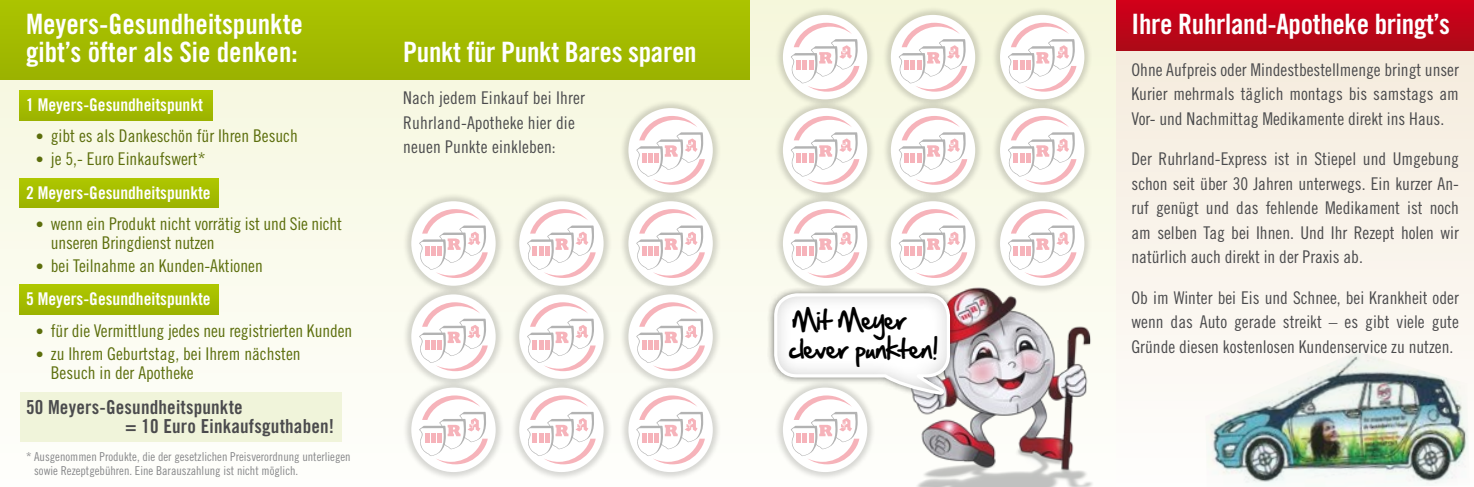
<style>
.page{position:relative;width:1474px;height:487px;background:#fff}
.page>*{position:absolute;margin:0;border:0;box-sizing:border-box;transform-origin:0 0}
.t1{font:28px/28px "Trade Gothic Bold Cond Twenty";letter-spacing:-.005em;color:#fff}
.t2{font:22.75px/29.2px "Hand Of Sean";color:#000}
.t3{font:19.25px/19.2px "Trade Gothic Bold Cond Twenty";letter-spacing:.01em;color:#4b4b4d}
.t4{font:17.5px/24.5px "Trade Gothic Cond Eighteen";color:#4b4b4d;text-align:justify}
.t5{font:17.5px/19.2px "Trade Gothic Cond Eighteen";color:#5c6e0c}
.t6{font:17.5px "Trade Gothic Bold Cond Twenty";color:#fff}
.t7{font:12.25px/14px "Trade Gothic Cond Eighteen";color:#87888a}
.s1{font-size:15.75px}
.s2{font-size:18.2px}
</style>
<div class="page">
<div style="left:0;top:0;width:1116px;height:486px;background:linear-gradient(to bottom,#f5f6da,#fefefb)"></div>
<svg style="left:1116px;top:50px;width:357px;height:326px"></svg>
<div style="left:20px;top:391px;width:321px;height:50px;background:#f0f4da"></div>
<div style="left:20px;top:284px;width:198px;height:30px;background:#a5bd00"></div>
<div style="left:20px;top:178px;width:198px;height:29px;background:#a5bd00"></div>
<div style="left:20px;top:90px;width:192px;height:30px;background:#a5bd00"></div>
<div style="left:0;top:0;width:749px;height:79px;background:#a4bb00"></div>
<div style="left:1116px;top:0;width:357px;height:50px;background:linear-gradient(to bottom,#d30019,#ad0917)"></div>
<img style="left:1205px;top:351px;width:264px;height:133px">
<img style="left:901px;top:277px;width:202px;height:209px">
<div style="left:767px;top:286px;width:190px;height:115px;background:#000;opacity:.75"></div>
<div style="left:619px;top:99px;width:103px;height:103px;background:#000;opacity:.16"></div>
<div style="left:628px;top:108px;width:84px;height:84px;background:#fff;border-radius:50%"></div>
<svg style="left:636px;top:116px;width:69px;height:69px"></svg>
<div style="left:510px;top:192px;width:103px;height:103px;background:#000;opacity:.16"></div>
<div style="left:519px;top:201px;width:84px;height:84px;background:#fff;border-radius:50%"></div>
<svg style="left:527px;top:209px;width:68px;height:69px"></svg>
<div style="left:402px;top:192px;width:103px;height:103px;background:#000;opacity:.16"></div>
<div style="left:411px;top:201px;width:84px;height:84px;background:#fff;border-radius:50%"></div>
<svg style="left:419px;top:209px;width:69px;height:69px"></svg>
<div style="left:619px;top:192px;width:103px;height:103px;background:#000;opacity:.16"></div>
<div style="left:628px;top:201px;width:84px;height:84px;background:#fff;border-radius:50%"></div>
<svg style="left:636px;top:209px;width:69px;height:69px"></svg>
<div style="left:510px;top:285px;width:103px;height:103px;background:#000;opacity:.16"></div>
<div style="left:519px;top:294px;width:84px;height:84px;background:#fff;border-radius:50%"></div>
<svg style="left:527px;top:302px;width:68px;height:69px"></svg>
<div style="left:402px;top:285px;width:103px;height:103px;background:#000;opacity:.16"></div>
<div style="left:411px;top:294px;width:84px;height:84px;background:#fff;border-radius:50%"></div>
<svg style="left:419px;top:302px;width:69px;height:69px"></svg>
<div style="left:619px;top:285px;width:103px;height:103px;background:#000;opacity:.16"></div>
<div style="left:628px;top:294px;width:84px;height:84px;background:#fff;border-radius:50%"></div>
<svg style="left:636px;top:302px;width:69px;height:69px"></svg>
<div style="left:510px;top:378px;width:103px;height:103px;background:#000;opacity:.16"></div>
<div style="left:519px;top:387px;width:84px;height:84px;background:#fff;border-radius:50%"></div>
<svg style="left:527px;top:395px;width:68px;height:69px"></svg>
<div style="left:402px;top:378px;width:103px;height:103px;background:#000;opacity:.16"></div>
<div style="left:411px;top:387px;width:84px;height:84px;background:#fff;border-radius:50%"></div>
<svg style="left:419px;top:395px;width:69px;height:69px"></svg>
<div style="left:619px;top:378px;width:103px;height:103px;background:#000;opacity:.16"></div>
<div style="left:628px;top:387px;width:84px;height:84px;background:#fff;border-radius:50%"></div>
<svg style="left:636px;top:395px;width:69px;height:69px"></svg>
<div style="left:881px;top:6px;width:103px;height:103px;background:#000;opacity:.16"></div>
<div style="left:890px;top:15px;width:85px;height:84px;background:#fff;border-radius:50%"></div>
<svg style="left:898px;top:23px;width:69px;height:68px"></svg>
<div style="left:774px;top:6px;width:102px;height:103px;background:#000;opacity:.16"></div>
<div style="left:783px;top:15px;width:84px;height:84px;background:#fff;border-radius:50%"></div>
<svg style="left:790px;top:23px;width:69px;height:68px"></svg>
<div style="left:991px;top:6px;width:102px;height:103px;background:#000;opacity:.16"></div>
<div style="left:1000px;top:15px;width:84px;height:84px;background:#fff;border-radius:50%"></div>
<svg style="left:1007px;top:23px;width:69px;height:68px"></svg>
<div style="left:881px;top:99px;width:103px;height:103px;background:#000;opacity:.16"></div>
<div style="left:890px;top:108px;width:85px;height:84px;background:#fff;border-radius:50%"></div>
<svg style="left:898px;top:116px;width:69px;height:69px"></svg>
<div style="left:774px;top:99px;width:102px;height:103px;background:#000;opacity:.16"></div>
<div style="left:783px;top:108px;width:84px;height:84px;background:#fff;border-radius:50%"></div>
<svg style="left:790px;top:116px;width:69px;height:69px"></svg>
<div style="left:991px;top:99px;width:102px;height:103px;background:#000;opacity:.16"></div>
<div style="left:1000px;top:108px;width:84px;height:84px;background:#fff;border-radius:50%"></div>
<svg style="left:1007px;top:116px;width:69px;height:69px"></svg>
<div style="left:881px;top:192px;width:103px;height:103px;background:#000;opacity:.16"></div>
<div style="left:890px;top:201px;width:85px;height:84px;background:#fff;border-radius:50%"></div>
<svg style="left:898px;top:209px;width:69px;height:69px"></svg>
<div style="left:774px;top:192px;width:102px;height:103px;background:#000;opacity:.16"></div>
<div style="left:783px;top:201px;width:84px;height:84px;background:#fff;border-radius:50%"></div>
<svg style="left:790px;top:209px;width:69px;height:69px"></svg>
<div style="left:991px;top:192px;width:102px;height:103px;background:#000;opacity:.16"></div>
<div style="left:1000px;top:201px;width:84px;height:84px;background:#fff;border-radius:50%"></div>
<svg style="left:1007px;top:209px;width:69px;height:69px"></svg>
<div style="left:774px;top:378px;width:102px;height:103px;background:#000;opacity:.16"></div>
<div style="left:783px;top:387px;width:84px;height:84px;background:#fff;border-radius:50%"></div>
<svg style="left:772px;top:291px;width:179px;height:173px"></svg>
<h1 class="t1" style="left:26px;top:9px;width:278px">Meyers-Gesundheitspunkte gibt’s öfter als Sie denken:</h1>
<p class="t6" style="left:26px;top:94px;width:178px">1 Meyers-Gesundheitspunkt</p>
<p class="t5" style="left:36px;top:126px;width:263px"><span class="s1">•</span> gibt es als Dankeschön für Ihren Besuch</p>
<p class="t5" style="left:36px;top:149px;width:171px"><span class="s1">•</span> je 5,- Euro Einkaufswert*</p>
<p class="t6" style="left:26px;top:181px;width:186px">2 Meyers-Gesundheitspunkte</p>
<p class="t5" style="left:51px;top:214px;width:293px;text-indent:-15px"><span class="s1">•</span> wenn ein Produkt nicht vorrätig ist und Sie nicht unseren Bringdienst nutzen</p>
<p class="t5" style="left:36px;top:256px;width:228px"><span class="s1">•</span> bei Teilnahme an Kunden-Aktionen</p>
<p class="t6" style="left:26px;top:288px;width:186px">5 Meyers-Gesundheitspunkte</p>
<p class="t5" style="left:36px;top:320px;width:318px"><span class="s1">•</span> für die Vermittlung jedes neu registrierten Kunden</p>
<p class="t5" style="left:51px;top:343px;width:251px;text-indent:-15px"><span class="s1">•</span> zu Ihrem Geburtstag, bei Ihrem nächsten<br>Besuch in der Apotheke</p>
<p class="t3" style="left:125px;top:397px;width:210px;text-indent:-99px">50 Meyers-Gesundheitspunkte<br>= 10 Euro Einkaufsguthaben!</p>
<p class="t7" style="left:34px;top:449px;width:318px;text-indent:-8px">* Ausgenommen Produkte, die der gesetzlichen Preisverordnung unterliegen sowie Rezeptgebühren. Eine Barauszahlung ist nicht möglich.</p>
<h1 class="t1" style="left:403px;top:38px;width:295px">Punkt für Punkt Bares sparen</h1>
<p class="t4" style="left:403px;top:86px;width:183px;text-align:left">Nach jedem Einkauf bei Ihrer<br>Ruhrland-Apotheke hier die neuen Punkte einkleben:</p>
<h2 class="t2" style="left:789px;top:305px;width:151px">Mit Meyer c<span class="s2">l</span>ever punkten!</h2>
<h1 class="t1" style="left:1131px;top:9px;width:320px">Ihre Ruhrland-Apotheke bringt’s</h1>
<p class="t4" style="left:1131px;top:57px;width:329px">Ohne Aufpreis oder Mindestbestellmenge bringt unser Kurier mehrmals täglich montags bis samstags am Vor- und Nachmittag Medikamente direkt ins Haus.</p>
<p class="t4" style="left:1131px;top:146px;width:329px">Der Ruhrland-Express ist in Stiepel und Umgebung schon seit über 30 Jahren unterwegs. Ein kurzer An&shy;ruf genügt und das fehlende Medikament ist noch am selben Tag bei Ihnen. Und Ihr Rezept holen wir natürlich auch direkt in der Praxis ab.</p>
<p class="t4" style="left:1131px;top:284px;width:329px">Ob im Winter bei Eis und Schnee, bei Krankheit oder wenn das Auto gerade streikt – es gibt viele gute Gründe diesen kostenlosen Kundenservice zu nutzen.</p>
</div>
